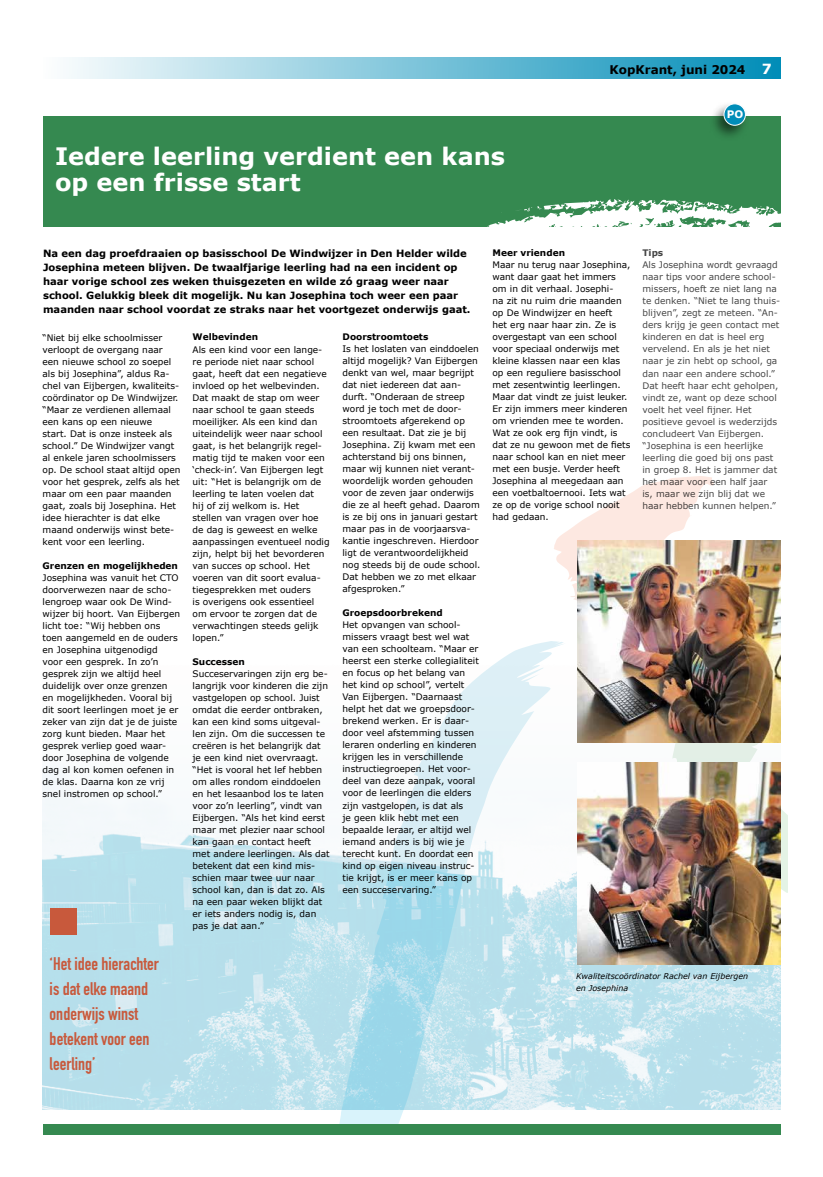
<style>
.page{position:relative;width:823px;height:1177px;background:#fff}
.page>*{position:absolute;margin:0;border:0;box-sizing:border-box;transform-origin:0 0}
.t1{font:700 24px/26px "Verdana";color:#fff}
.t2{font:700 18px/25px "DIN Condensed";color:#c8593c}
.t3{font:700 12px "Verdana";color:#000}
.t4{font:700 10.4px "Verdana";color:#fff}
.t5{font:700 10px/14px "Verdana";color:#000}
.t6{font:9px/12px "Verdana";color:#000}
.t7{font:700 9px "Verdana";color:#000}
.t8{font:italic 8px/12px "Verdana";color:#000}
.s1{font-size:14px;color:#fff}
</style>
<div class="page">
<img style="left:43px;top:742px;width:737px;height:367px">
<svg style="left:554px;top:476px;width:159px;height:124px"></svg>
<svg style="left:252px;top:641px;width:313px;height:482px"></svg>
<svg style="left:672px;top:688px;width:114px;height:315px"></svg>
<div style="left:43px;top:57px;width:737px;height:22px;background:linear-gradient(to right,#fdfefe,#008db8)"></div>
<div style="left:50px;top:907px;width:27px;height:27px;background:#c8593c"></div>
<div style="left:43px;top:116px;width:737px;height:111px;background:#358950"></div>
<svg style="left:487px;top:198px;width:294px;height:29px"></svg>
<div style="left:708px;top:100px;width:40px;height:41px;background:#000;opacity:.55"></div>
<div style="left:723px;top:104px;width:22px;height:21px;background:#008db8;border-radius:50%"></div>
<div style="left:723px;top:103px;width:22px;height:23px;border:1px solid #fff;border-radius:50%"></div>
<img style="left:577px;top:540px;width:203px;height:202px">
<img style="left:577px;top:762px;width:203px;height:202px">
<div style="left:43px;top:1123px;width:737px;height:11px;background:#358950"></div>
<h3 class="t3" style="left:609px;top:62px;width:164px">KopKrant, juni 2024 <span class="s1">7</span></h3>
<h1 class="t1" style="left:55px;top:143px;width:451px">Iedere leerling verdient een kans op een frisse start</h1>
<p class="t4" style="left:726px;top:108px;width:18px">PO</p>
<p class="t5" style="left:43px;top:247px;width:429px">Na een dag proefdraaien op basisschool De Windwijzer in Den Helder wilde Josephina meteen blijven. De twaalfjarige leerling had na een incident op haar vorige school zes weken thuisgezeten en wilde zó graag weer naar school. Gelukkig bleek dit mogelijk. Nu kan Josephina toch weer een paar maanden naar school voordat ze straks naar het voortgezet onderwijs gaat.</p>
<p class="t6" style="left:43px;top:331px;width:139px">“Niet bij elke schoolmisser verloopt de overgang naar een nieuwe school zo soepel als bij Josephina”, aldus Ra&shy;chel van Eijbergen, kwaliteits&shy;coördinator op De Windwijzer. “Maar ze verdienen allemaal een kans op een nieuwe<br>start. Dat is onze insteek als school.” De Windwijzer vangt al enkele jaren schoolmissers op. De school staat altijd open voor het gesprek, zelfs als het maar om een paar maanden gaat, zoals bij Josephina. Het idee hierachter is dat elke maand onderwijs winst bete&shy;kent voor een leerling.</p>
<p class="t7" style="left:43px;top:559px;width:137px">Grenzen en mogelijkheden</p>
<p class="t6" style="left:43px;top:571px;width:139px">Josephina was vanuit het CTO doorverwezen naar de scho&shy;lengroep waar ook De Wind&shy;wijzer bij hoort. Van Eijbergen licht toe: “Wij hebben ons toen aangemeld en de ouders en Josephina uitgenodigd<br>voor een gesprek. In zo’n gesprek zijn we altijd heel duidelijk over onze grenzen en mogelijkheden. Vooral bij dit soort leerlingen moet je er zeker van zijn dat je de juiste zorg kunt bieden. Maar het gesprek verliep goed waar&shy;door Josephina de volgende dag al kon komen oefenen in de klas. Daarna kon ze vrij snel instromen op school.”</p>
<p class="t7" style="left:192px;top:331px;width:67px">Welbevinden</p>
<p class="t6" style="left:192px;top:343px;width:139px">Als een kind voor een lange&shy;re periode niet naar school gaat, heeft dat een negatieve invloed op het welbevinden.<br>Dat maakt de stap om weer naar school te gaan steeds moeilijker. Als een kind dan uiteindelijk weer naar school gaat, is het belangrijk regel&shy;matig tijd te maken voor een ‘check-in’. Van Eijbergen legt uit: “Het is belangrijk om de leerling te laten voelen dat<br>hij of zij welkom is. Het stellen van vragen over hoe de dag is geweest en welke aanpassingen eventueel nodig zijn, helpt bij het bevorderen van succes op school. Het voeren van dit soort evalua&shy;tiegesprekken met ouders<br>is overigens ook essentieel om ervoor te zorgen dat de verwachtingen steeds gelijk lopen.”</p>
<p class="t7" style="left:192px;top:655px;width:54px">Successen</p>
<p class="t6" style="left:192px;top:667px;width:139px">Succeservaringen zijn erg be&shy;langrijk voor kinderen die zijn vastgelopen op school. Juist omdat die eerder ontbraken, kan een kind soms uitgeval&shy;len zijn. Om die successen te creëren is het belangrijk dat je een kind niet overvraagt. “Het is vooral het lef hebben om alles rondom einddoelen en het lesaanbod los te laten voor zo’n leerling”, vindt van<br>Eijbergen. “Als het kind eerst maar met plezier naar school kan gaan en contact heeft met andere leerlingen. Als dat betekent dat een kind mis&shy;schien maar twee uur naar school kan, dan is dat zo. Als na een paar weken blijkt dat er iets anders nodig is, dan pas je dat aan.”</p>
<p class="t7" style="left:342px;top:331px;width:87px">Doorstroomtoets</p>
<p class="t6" style="left:342px;top:343px;width:139px">Is het loslaten van einddoelen altijd mogelijk? Van Eijbergen denkt van wel, maar begrijpt dat niet iedereen dat aan&shy;durft. “Onderaan de streep word je toch met de door&shy;stroomtoets afgerekend op een resultaat. Dat zie je bij<br>Josephina. Zij kwam met een achterstand bij ons binnen, maar wij kunnen niet verant&shy;woordelijk worden gehouden voor de zeven jaar onderwijs die ze al heeft gehad. Daarom is ze bij ons in januari gestart maar pas in de voorjaarsva&shy;kantie ingeschreven. Hierdoor ligt de verantwoordelijkheid nog steeds bij de oude school.<br>Dat hebben we zo met elkaar afgesproken.”</p>
<p class="t7" style="left:342px;top:607px;width:102px">Groepsdoorbrekend</p>
<p class="t6" style="left:342px;top:619px;width:138px">Het opvangen van school&shy;missers vraagt best wel wat van een schoolteam. “Maar er heerst een sterke collegialiteit en focus op het belang van het kind op school”, vertelt<br>Van Eijbergen. “Daarnaast helpt het dat we groepsdoor&shy;brekend werken. Er is daar&shy;door veel afstemming tussen leraren onderling en kinderen krijgen les in verschillende instructiegroepen. Het voor&shy;deel van deze aanpak, vooral voor de leerlingen die elders zijn vastgelopen, is dat als<br>je geen klik hebt met een bepaalde leraar, er altijd wel iemand anders is bij wie je terecht kunt. En doordat een kind op eigen niveau instruc&shy;tie krijgt, is er meer kans op een succeservaring.”</p>
<p class="t7" style="left:492px;top:247px;width:74px">Meer vrienden</p>
<p class="t6" style="left:492px;top:259px;width:139px">Maar nu terug naar Josephina, want daar gaat het immers om in dit verhaal. Josephi-<br>na zit nu ruim drie maanden op De Windwijzer en heeft<br>het erg naar haar zin. Ze is overgestapt van een school voor speciaal onderwijs met kleine klassen naar een klas op een reguliere basisschool met zesentwintig leerlingen.<br>Maar dat vindt ze juist leuker.<br>Er zijn immers meer kinderen om vrienden mee te worden.<br>Wat ze ook erg fijn vindt, is dat ze nu gewoon met de fiets naar school kan en niet meer met een busje. Verder heeft<br>Josephina al meegedaan aan een voetbaltoernooi. Iets wat ze op de vorige school nooit had gedaan.</p>
<p class="t7" style="left:642px;top:247px;width:22px">Tips</p>
<p class="t6" style="left:642px;top:259px;width:139px">Als Josephina wordt gevraagd naar tips voor andere school&shy;missers, hoeft ze niet lang na te denken. “Niet te lang thuis&shy;blijven”, zegt ze meteen. “An&shy;ders krijg je geen contact met kinderen en dat is heel erg vervelend. En als je het niet naar je zin hebt op school, ga dan naar een andere school.”<br>Dat heeft haar echt geholpen, vindt ze, want op deze school voelt het veel fijner. Het positieve gevoel is wederzijds concludeert Van Eijbergen. “Josephina is een heerlijke leerling die goed bij ons past in groep 8. Het is jammer dat het maar voor een half jaar<br>is, maar we zijn blij dat we haar hebben kunnen helpen.”</p>
<h2 class="t2" style="left:50px;top:951px;width:111px">‘Het idee hierachter is dat elke maand onderwijs winst betekent voor een leerling’</h2>
<p class="t8" style="left:575px;top:970px;width:174px">Kwaliteitscoördinator Rachel van Eijbergen en Josephina</p>
</div>
